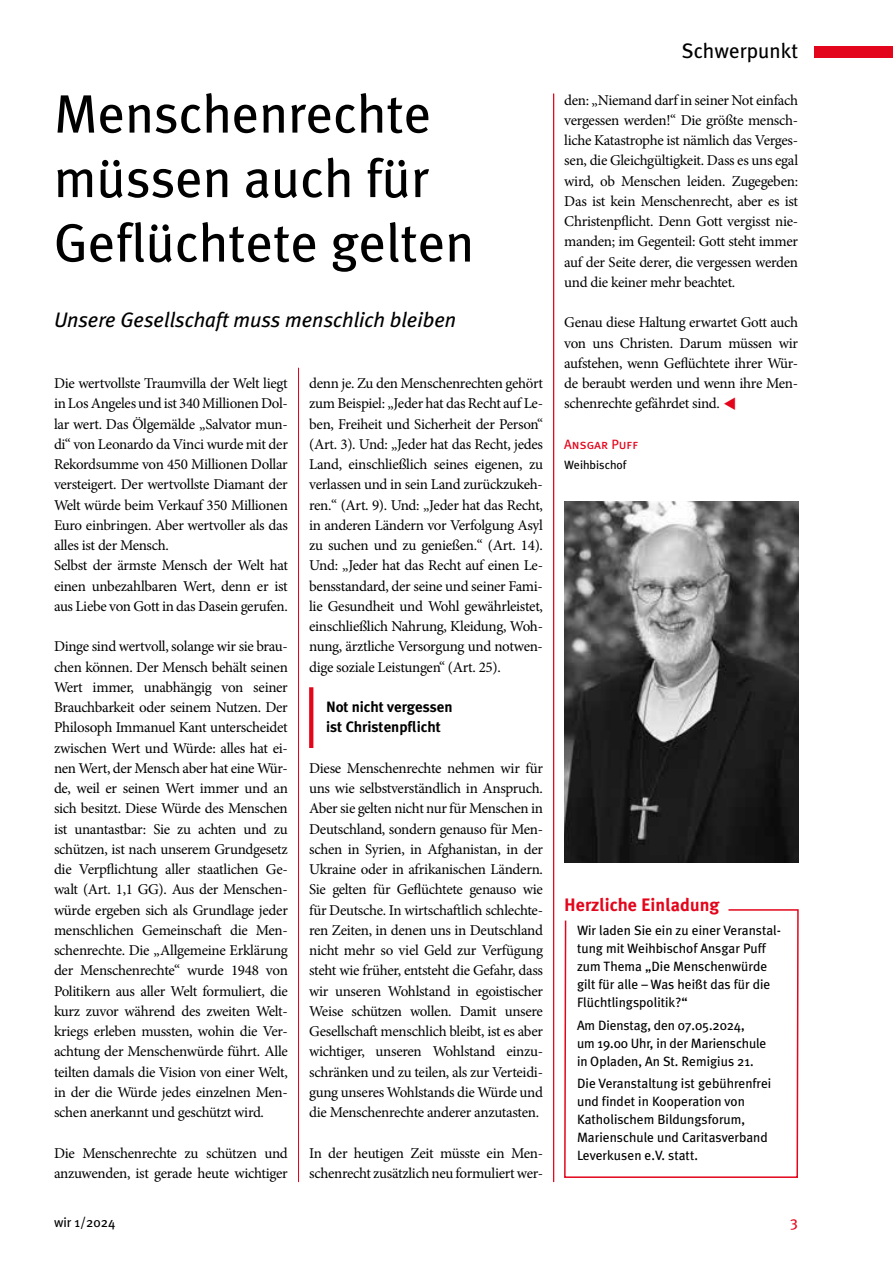
<style>
.page{position:relative;width:893px;height:1263px;background:#fff}
.page>*{position:absolute;margin:0;border:0;box-sizing:border-box;transform-origin:0 0}
.t1{font:54px/64.5px "Meta Plus";color:#000}
.t2{font:italic 21px "Meta Plus";color:#000}
.t3{font:21px "Meta Plus";color:#000}
.t4{font:700 18px "Meta Plus";color:#e3051b}
.t5{font:15px/20.2px "Minion Pro";letter-spacing:-.02em;color:#000;text-align:justify}
.t6{font:700 15px/20.2px "Meta Plus";color:#000}
.t7{font:15px "Meta Plus";color:#e3051b}
.t8{font:13.5px/18px "Meta Plus";color:#000}
.t9{font:13.5px "Meta Plus Book Caps";color:#e3051b}
.t10{font:12px "Meta Plus";color:#000}
.s1{color:#e3051b}
</style>
<div class="page">
<svg style="left:309px;top:687px;width:4px;height:61px"></svg>
<hr style="left:298px;top:368px;width:1px;height:814px;background:#e3051b">
<hr style="left:553px;top:94px;width:1px;height:1088px;background:#e3051b">
<svg style="left:564px;top:909px;width:235px;height:269px"></svg>
<img style="left:564px;top:501px;width:235px;height:362px">
<div style="left:814px;top:47px;width:79px;height:11px;background:#e3051b"></div>
<h1 class="t1" style="left:54px;top:81px;width:422px">Menschenrechte müssen auch für<br>Geflüchtete gelten</h1>
<h2 class="t2" style="left:54px;top:307px;width:404px">Unsere Gesellschaft muss menschlich bleiben</h2>
<p class="t5" style="left:54px;top:373px;width:235px;text-align:left">Die wertvollste Traumvilla der Welt liegt in Los Angeles und ist 340 Millionen Dol&shy;lar wert. Das Ölgemälde „Salvator mun&shy;di“ von Leonardo da Vinci wurde mit der Rekordsumme von 450 Millionen Dollar versteigert. Der wertvollste Diamant der Welt würde beim Verkauf 350 Millionen Euro einbringen. Aber wertvoller als das alles ist der Mensch.<br>Selbst der ärmste Mensch der Welt hat einen unbezahlbaren Wert, denn er ist aus Liebe von Gott in das Dasein gerufen.</p>
<p class="t5" style="left:54px;top:636px;width:235px">Dinge sind wertvoll, solange wir sie brau&shy;chen können. Der Mensch behält seinen Wert immer, unabhängig von seiner Brauchbarkeit oder seinem Nutzen. Der Philosoph Immanuel Kant unterscheidet zwischen Wert und Würde: alles hat ei&shy;nen Wert, der Mensch aber hat eine Wür&shy;de, weil er seinen Wert immer und an sich besitzt. Diese Würde des Menschen ist unantastbar: Sie zu achten und zu schützen, ist nach unserem Grundgesetz die Verpflichtung aller staatlichen Ge&shy;walt (Art. 1,1 GG). Aus der Menschen&shy;würde ergeben sich als Grundlage jeder menschlichen Gemeinschaft die Men&shy;schenrechte. Die „Allgemeine Erklärung der Menschenrechte“ wurde 1948 von Politikern aus aller Welt formuliert, die kurz zuvor während des zweiten Welt&shy;kriegs erleben mussten, wohin die Ver&shy;achtung der Menschenwürde führt. Alle teilten damals die Vision von einer Welt, in der die Würde jedes einzelnen Men&shy;schen anerkannt und geschützt wird.</p>
<p class="t5" style="left:54px;top:1143px;width:235px">Die Menschenrechte zu schützen und anzuwenden, ist gerade heute wichtiger</p>
<p class="t5" style="left:309px;top:373px;width:235px">denn je. Zu den Menschenrechten gehört zum Beispiel: „Jeder hat das Recht auf Le&shy;ben, Freiheit und Sicherheit der Person“ (Art. 3). Und: „Jeder hat das Recht, jedes Land, einschließlich seines eigenen, zu verlassen und in sein Land zurückzukeh&shy;ren.“ (Art. 9). Und: „Jeder hat das Recht, in anderen Ländern vor Verfolgung Asyl zu suchen und zu genießen.“ (Art. 14).<br>Und: „Jeder hat das Recht auf einen Le&shy;bensstandard, der seine und seiner Fami&shy;lie Gesundheit und Wohl gewährleistet, einschließlich Nahrung, Kleidung, Woh&shy;nung, ärztliche Versorgung und notwen&shy;dige soziale Leistungen“ (Art. 25).</p>
<p class="t6" style="left:326px;top:697px;width:128px">Not nicht vergessen ist Christenpflicht</p>
<p class="t5" style="left:309px;top:758px;width:235px">Diese Menschenrechte nehmen wir für uns wie selbstverständlich in Anspruch.<br>Aber sie gelten nicht nur für Menschen in Deutschland, sondern genauso für Men&shy;schen in Syrien, in Afghanistan, in der Ukraine oder in afrikanischen Ländern.<br>Sie gelten für Geflüchtete genauso wie für Deutsche. In wirtschaftlich schlechte&shy;ren Zeiten, in denen uns in Deutschland nicht mehr so viel Geld zur Verfügung steht wie früher, entsteht die Gefahr, dass wir unseren Wohlstand in egoistischer Weise schützen wollen. Damit unsere Gesellschaft menschlich bleibt, ist es aber wichtiger, unseren Wohlstand einzu&shy;schränken und zu teilen, als zur Verteidi&shy;gung unseres Wohlstands die Würde und die Menschenrechte anderer anzutasten.</p>
<p class="t5" style="left:309px;top:1143px;width:235px">In der heutigen Zeit müsste ein Men&shy;schenrecht zusätzlich neu formuliert wer-</p>
<h2 class="t3" style="left:682px;top:39px;width:118px">Schwerpunkt</h2>
<p class="t5" style="left:564px;top:90px;width:235px">den: „Niemand darf in seiner Not einfach vergessen werden!“ Die größte mensch&shy;liche Katastrophe ist nämlich das Verges&shy;sen, die Gleichgültigkeit. Dass es uns egal wird, ob Menschen leiden. Zugegeben:<br>Das ist kein Menschenrecht, aber es ist Christenpflicht. Denn Gott vergisst nie&shy;manden; im Gegenteil: Gott steht immer auf der Seite derer, die vergessen werden und die keiner mehr beachtet.</p>
<p class="t5" style="left:564px;top:312px;width:235px">Genau diese Haltung erwartet Gott auch von uns Christen. Darum müssen wir aufstehen, wenn Geflüchtete ihrer Wür&shy;de beraubt werden und wenn ihre Men&shy;schenrechte gefährdet sind. <span class="s1">▼</span></p>
<p class="t9" style="left:564px;top:436px;width:76px">Ansgar Puff</p>
<p class="t10" style="left:564px;top:458px;width:64px">Weihbischof</p>
<p class="t4" style="left:564px;top:894px;width:157px">Herzliche Einladung</p>
<p class="t8" style="left:577px;top:922px;width:205px">Wir laden Sie ein zu einer Veranstal&shy;tung mit Weihbischof Ansgar Puff zum Thema „Die Menschenwürde gilt für alle – Was heißt das für die<br>Flüchtlingspolitik?“</p>
<p class="t8" style="left:577px;top:1016px;width:191px">Am Dienstag, den 07.05.2024,<br>um 19.00 Uhr, in der Marienschule in Opladen, An St. Remigius 21.</p>
<p class="t8" style="left:577px;top:1074px;width:196px">Die Veranstaltung ist gebührenfrei und findet in Kooperation von<br>Katholischem Bildungsforum,<br>Marienschule und Caritasverband<br>Leverkusen e.V. statt.</p>
<p class="t8" style="left:54px;top:1213px;width:63px">wir 1/2024</p>
<p class="t7" style="left:790px;top:1213px;width:9px">3</p>
</div>
